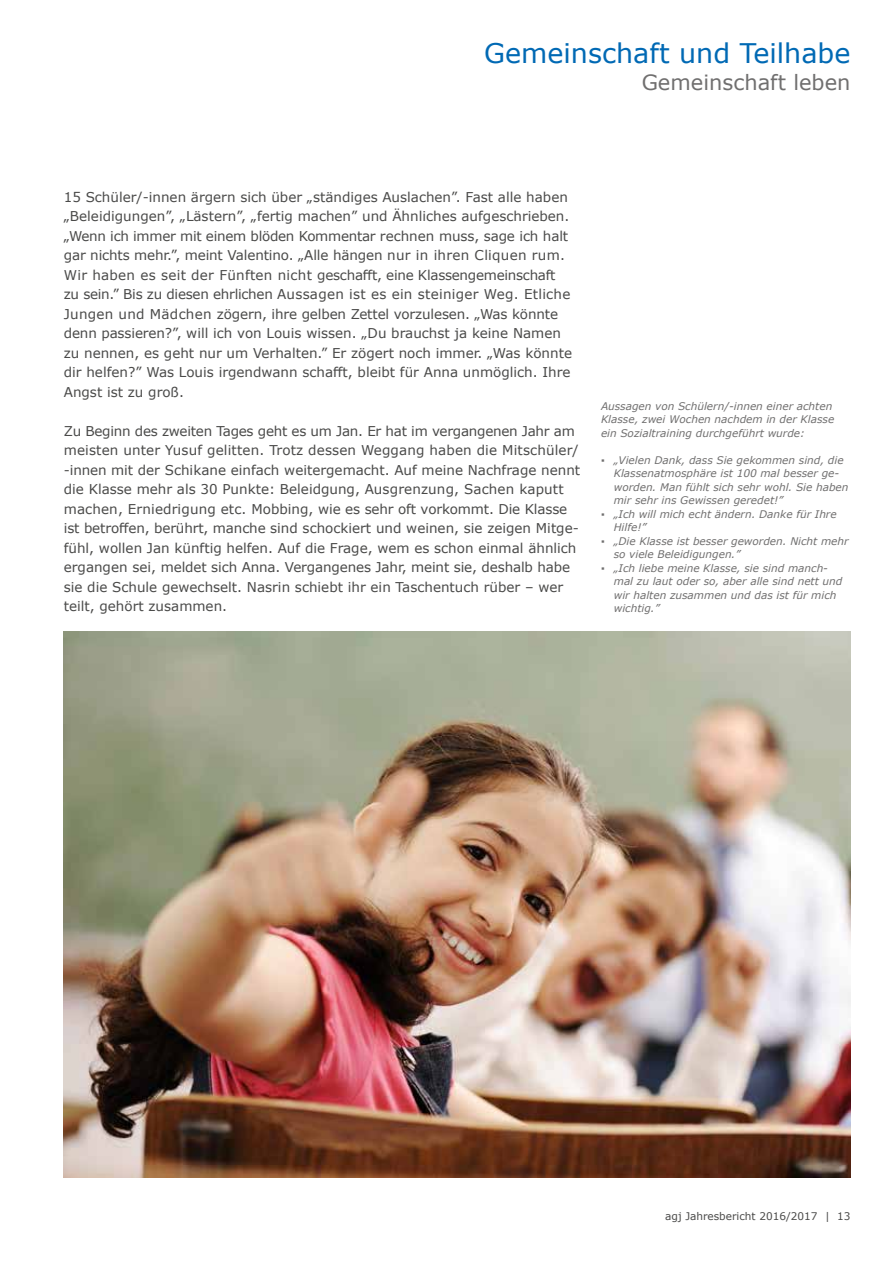
<style>
.page{position:relative;width:893px;height:1263px;background:#fff}
.page>*{position:absolute;margin:0;border:0;box-sizing:border-box;transform-origin:0 0}
.t1{font:27px "Verdana";color:#0069b4}
.t2{font:21px "Verdana";color:#706f6f}
.t3{font:13.5px/19.5px "Verdana";color:#4a4a49}
.t4{font:italic 10.5px/13.5px "Verdana";color:#706f6f}
.t5{font:10.5px "Verdana";color:#4a4a49}
</style>
<div class="page">
<img style="left:64px;top:631px;width:786px;height:547px">
<h1 class="t1" style="left:484px;top:35px;width:368px">Gemeinschaft und Teilhabe</h1>
<h2 class="t2" style="left:642px;top:68px;width:210px">Gemeinschaft leben</h2>
<p class="t3" style="left:64px;top:187px;width:510px">15 Schüler/-innen ärgern sich über „ständiges Auslachen”. Fast alle haben „Beleidigungen”, „Lästern”, „fertig machen” und Ähnliches aufgeschrieben. „Wenn ich immer mit einem blöden Kommentar rechnen muss, sage ich halt gar nichts mehr.”, meint Valentino. „Alle hängen nur in ihren Cliquen rum.<br>Wir haben es seit der Fünften nicht geschafft, eine Klassengemeinschaft zu sein.” Bis zu diesen ehrlichen Aussagen ist es ein steiniger Weg. Etliche Jungen und Mädchen zögern, ihre gelben Zettel vorzulesen. „Was könnte denn passieren?”, will ich von Louis wissen. „Du brauchst ja keine Namen zu nennen, es geht nur um Verhalten.” Er zögert noch immer. „Was könnte dir helfen?” Was Louis irgendwann schafft, bleibt für Anna unmöglich. Ihre Angst ist zu groß.</p>
<p class="t3" style="left:64px;top:421px;width:518px">Zu Beginn des zweiten Tages geht es um Jan. Er hat im vergangenen Jahr am meisten unter Yusuf gelitten. Trotz dessen Weggang haben die Mitschüler/ -innen mit der Schikane einfach weitergemacht. Auf meine Nachfrage nennt die Klasse mehr als 30 Punkte: Beleidgung, Ausgrenzung, Sachen kaputt machen, Erniedrigung etc. Mobbing, wie es sehr oft vorkommt. Die Klasse ist betroffen, berührt, manche sind schockiert und weinen, sie zeigen Mitge&shy;fühl, wollen Jan künftig helfen. Auf die Frage, wem es schon einmal ähnlich ergangen sei, meldet sich Anna. Vergangenes Jahr, meint sie, deshalb habe sie die Schule gewechselt. Nasrin schiebt ihr ein Taschentuch rüber – wer teilt, gehört zusammen.</p>
<p class="t4" style="left:601px;top:399px;width:235px">Aussagen von Schülern/-innen einer achten<br>Klasse, zwei Wochen nachdem in der Klasse ein Sozialtraining durchgeführt wurde:</p>
<p class="t4" style="left:614px;top:453px;width:236px;text-indent:-13px">▪ „Vielen Dank, dass Sie gekommen sind, die Klassenatmosphäre ist 100 mal besser ge&shy;worden. Man fühlt sich sehr wohl. Sie haben mir sehr ins Gewissen geredet!”</p>
<p class="t4" style="left:614px;top:507px;width:224px;text-indent:-13px">▪ „Ich will mich echt ändern. Danke für Ihre<br>Hilfe!”</p>
<p class="t4" style="left:614px;top:534px;width:236px;text-indent:-13px">▪ „Die Klasse ist besser geworden. Nicht mehr so viele Beleidigungen.”</p>
<p class="t4" style="left:614px;top:561px;width:230px;text-indent:-13px">▪ „Ich liebe meine Klasse, sie sind manch&shy;mal zu laut oder so, aber alle sind nett und wir halten zusammen und das ist für mich wichtig.”</p>
<p class="t5" style="left:665px;top:1209px;width:187px">agj Jahresbericht 2016/2017 | 13</p>
</div>
